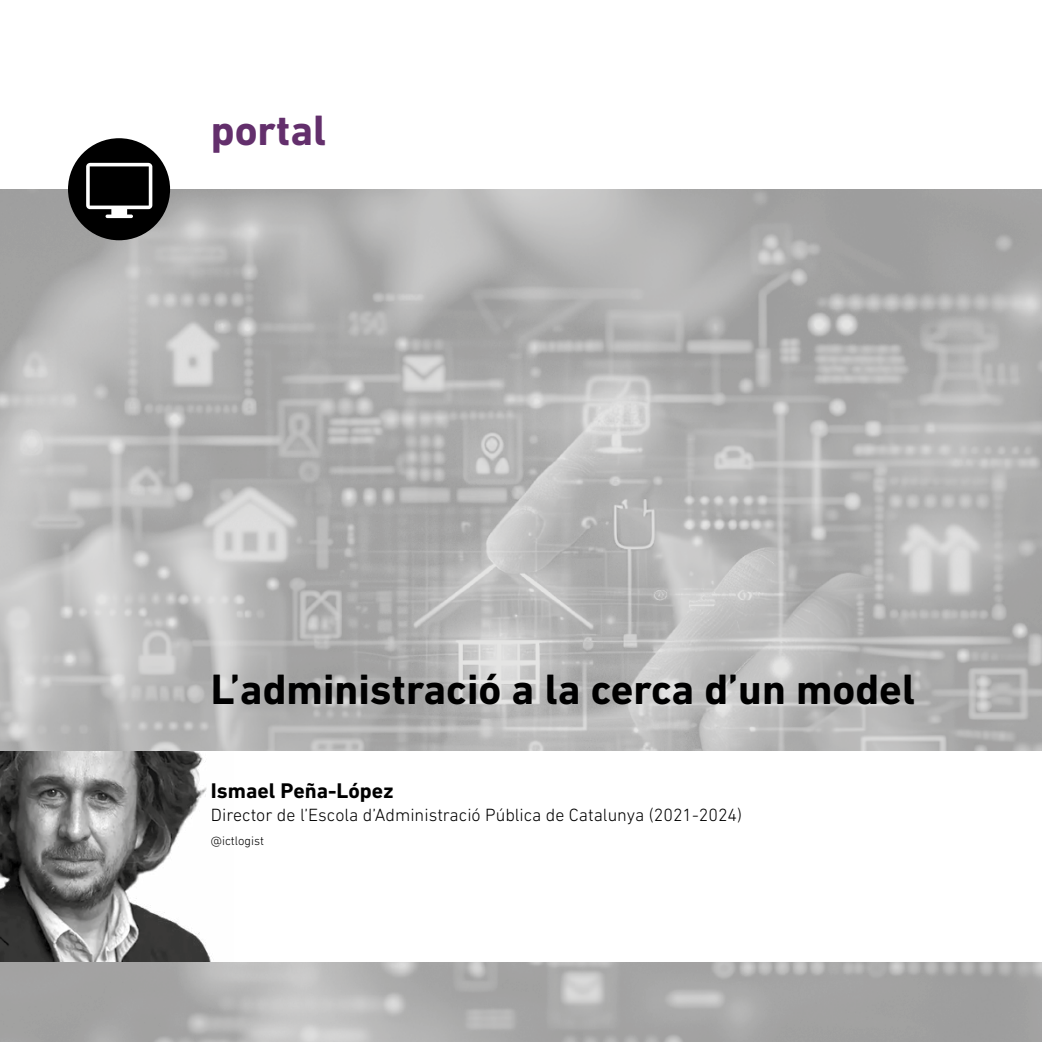
<style>
.page{position:relative;width:1042px;height:1042px;background:#fff}
.page>*{position:absolute;margin:0;border:0;box-sizing:border-box;transform-origin:0 0}
.t1{font:700 43.23px "DIN Next LT Pro";color:#000}
.t2{font:700 43.23px "DIN Next LT Pro";color:#632f6c}
.t3{font:700 21.53px "DIN Next LT Pro";color:#000}
.t4{font:300 18.03px "DIN Next LT Pro";color:#000}
.t5{font:300 12.6px "DIN Next LT Pro";color:#000}
</style>
<div class="page">
<img style="left:0;top:189px;width:1042px;height:853px">
<div style="left:0;top:751px;width:1042px;height:210px;background:#fff"></div>
<img style="left:0;top:751px;width:211px;height:210px">
<div style="left:68px;top:138px;width:102px;height:102px;background:#000;border-radius:50%"></div>
<svg style="left:86px;top:163px;width:66px;height:55px"></svg>
<h1 class="t2" style="left:211px;top:115px;width:117px">portal</h1>
<h1 class="t1" style="left:211px;top:674px;width:706px">L’administració a la cerca d’un model</h1>
<p class="t3" style="left:211px;top:783px;width:184px">Ismael Peña-López</p>
<p class="t4" style="left:211px;top:805px;width:533px">Director de l’Escola d’Administració Pública de Catalunya (2021-2024)</p>
<p class="t5" style="left:211px;top:833px;width:55px">@ictlogist</p>
</div>
